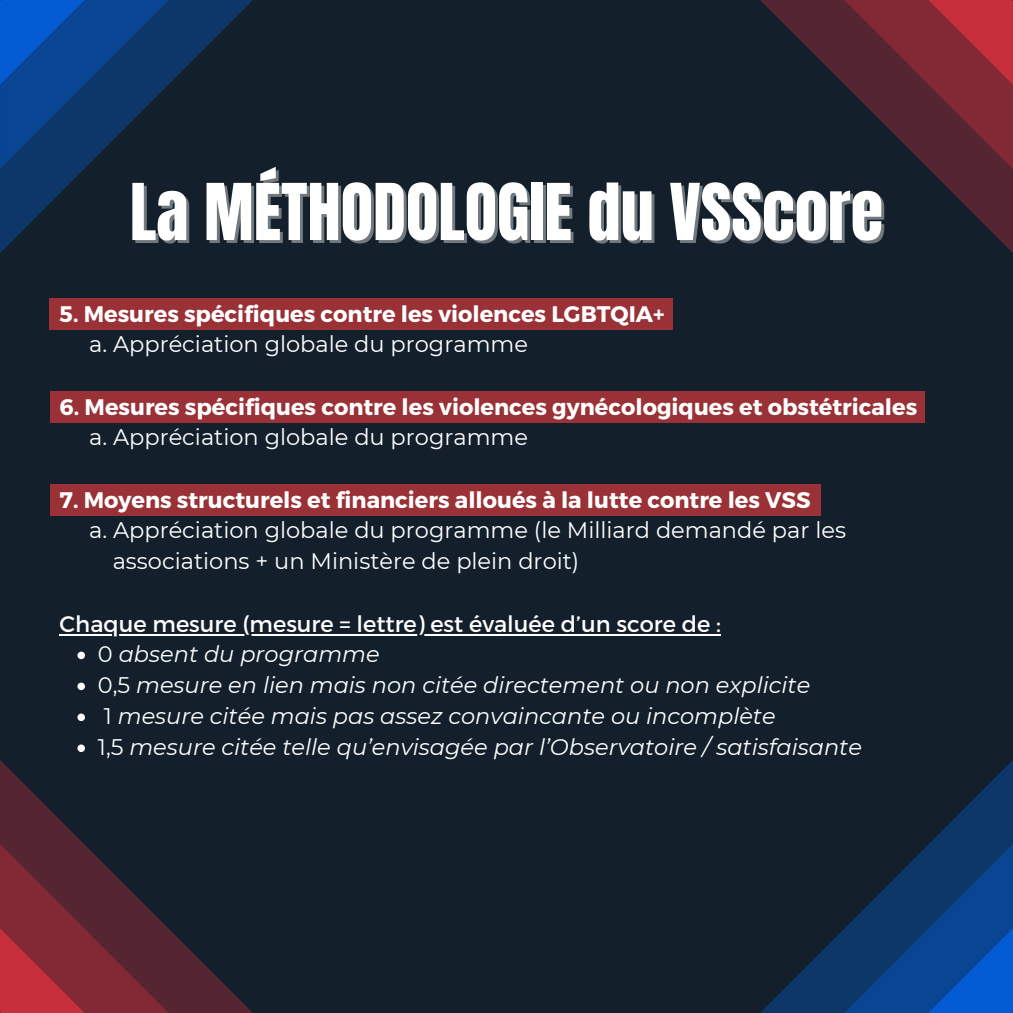
<style>
.page{position:relative;width:1013px;height:1013px;background:#fff}
.page>*{position:absolute;margin:0;border:0;box-sizing:border-box;transform-origin:0 0}
.t1{font:66.5px "Anton";color:#fff}
.t2{font:22.5px "Montserrat";color:#fff}
.t3{font:italic 22.5px "Montserrat";color:#fff}
.t4{font:700 22.5px "Montserrat";color:#fff}
.s1{font-style:normal}
</style>
<div class="page">
<div style="left:0;top:0;width:1012px;height:1012px;background:#13202b"></div>
<svg style="left:0;top:0;width:252px;height:253px"></svg>
<svg style="left:0;top:0;width:169px;height:169px;background:#0b3d7d"></svg>
<svg style="left:761px;top:0;width:251px;height:252px"></svg>
<svg style="left:844px;top:0;width:168px;height:169px;background:#692632"></svg>
<svg style="left:0;top:760px;width:252px;height:252px"></svg>
<svg style="left:0;top:843px;width:169px;height:169px;background:#6b2732"></svg>
<svg style="left:761px;top:761px;width:251px;height:251px"></svg>
<svg style="left:844px;top:843px;width:168px;height:169px;background:#0b3c7b"></svg>
<div style="left:50px;top:298px;width:623px;height:32px;background:#993136"></div>
<div style="left:50px;top:391px;width:874px;height:32px;background:#993136"></div>
<div style="left:50px;top:484px;width:770px;height:31px;background:#993136"></div>
<svg style="left:77px;top:651px;width:8px;height:8px"></svg>
<svg style="left:77px;top:682px;width:8px;height:8px"></svg>
<svg style="left:77px;top:713px;width:8px;height:8px"></svg>
<svg style="left:77px;top:744px;width:8px;height:8px"></svg>
<hr style="left:60px;top:634px;width:660px;height:1px;background:#fff">
<p class="t1" style="left:130px;top:164px;width:754px">La MÉTHODOLOGIE du VSScore</p>
<p class="t4" style="left:60px;top:300px;width:606px">5. Mesures spécifiques contre les violences LGBTQIA+</p>
<p class="t2" style="left:89px;top:330px;width:440px">a. Appréciation globale du programme</p>
<p class="t4" style="left:60px;top:392px;width:859px">6. Mesures spécifiques contre les violences gynécologiques et obstétricales</p>
<p class="t2" style="left:89px;top:423px;width:440px">a. Appréciation globale du programme</p>
<p class="t4" style="left:60px;top:485px;width:752px">7. Moyens structurels et financiers alloués à la lutte contre les VSS</p>
<p class="t2" style="left:89px;top:516px;width:758px">a. Appréciation globale du programme (le Milliard demandé par les</p>
<p class="t2" style="left:113px;top:547px;width:468px">associations + un Ministère de plein droit)</p>
<p class="t2" style="left:60px;top:609px;width:662px">Chaque mesure (mesure = lettre) est évaluée d’un score de :</p>
<p class="t3" style="left:98px;top:640px;width:283px"><span class="s1">0</span> absent du programme</p>
<p class="t3" style="left:98px;top:671px;width:714px"><span class="s1">0,5</span> mesure en lien mais non citée directement ou non explicite</p>
<p class="t3" style="left:104px;top:702px;width:673px"><span class="s1">1</span> mesure citée mais pas assez convaincante ou incomplète</p>
<p class="t3" style="left:98px;top:733px;width:765px"><span class="s1">1,5</span> mesure citée telle qu’envisagée par l’Observatoire / satisfaisante</p>
</div>
